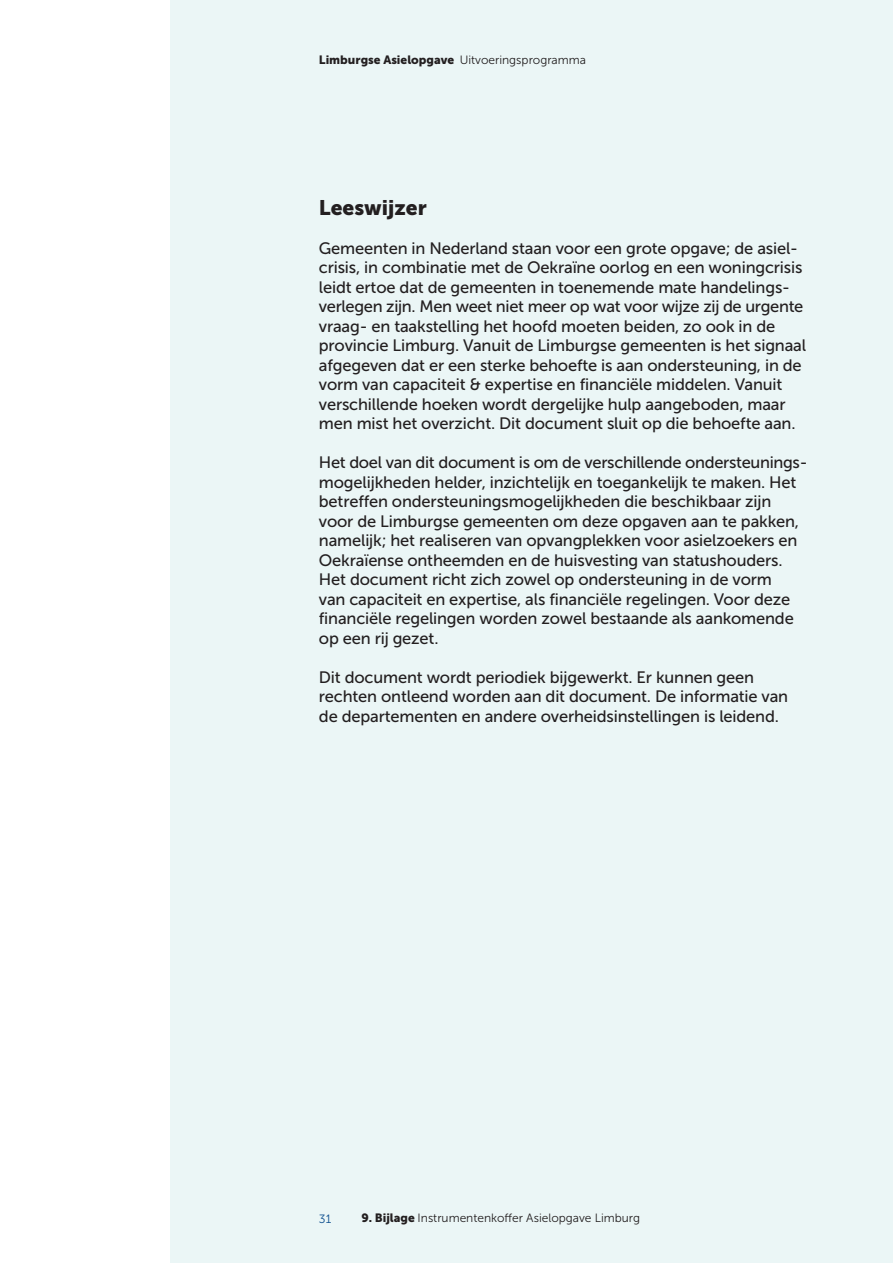
<style>
.page{position:relative;width:893px;height:1263px;background:#fff}
.page>*{position:absolute;margin:0;border:0;box-sizing:border-box;transform-origin:0 0}
.t1{font:21px "Museo Sans 900";color:#231f20}
.t2{font:16.5px/19.5px "Museo Sans 500";letter-spacing:-.01em;color:#231f20}
.t3{font:12px "Museo Sans 300";color:#231f20}
.t4{font:12px "Museo Sans 900";color:#231f20}
.t5{font:12px "Museo Sans 300";color:#0b4d8d}
.s1{font-family:"Museo Sans 300"}
.s2{font-family:"Museo Sans 900"}
</style>
<div class="page">
<div style="left:170px;top:0;width:723px;height:1263px;background:#ebf6f6"></div>
<p class="t4" style="left:319px;top:53px;width:269px">Limburgse Asielopgave <span class="s1">Uitvoeringsprogramma</span></p>
<p class="t1" style="left:319px;top:195px;width:109px">Leeswijzer</p>
<p class="t2" style="left:319px;top:238px;width:489px">Gemeenten in Nederland staan voor een grote opgave; de asiel&shy;crisis, in combinatie met de Oekraïne oorlog en een woningcrisis leidt ertoe dat de gemeenten in toenemende mate handelings&shy;verlegen zijn. Men weet niet meer op wat voor wijze zij de urgente vraag- en taakstelling het hoofd moeten beiden, zo ook in de provincie Limburg. Vanuit de Limburgse gemeenten is het signaal afgegeven dat er een sterke behoefte is aan ondersteuning, in de vorm van capaciteit &amp; expertise en financiële middelen. Vanuit verschillende hoeken wordt dergelijke hulp aangeboden, maar men mist het overzicht. Dit document sluit op die behoefte aan.</p>
<p class="t2" style="left:319px;top:453px;width:490px">Het doel van dit document is om de verschillende ondersteunings&shy;mogelijkheden helder, inzichtelijk en toegankelijk te maken. Het betreffen ondersteuningsmogelijkheden die beschikbaar zijn voor de Limburgse gemeenten om deze opgaven aan te pakken, namelijk; het realiseren van opvangplekken voor asielzoekers en Oekraïense ontheemden en de huisvesting van statushouders.<br>Het document richt zich zowel op ondersteuning in de vorm<br>van capaciteit en expertise, als financiële regelingen. Voor deze financiële regelingen worden zowel bestaande als aankomende op een rij gezet.</p>
<p class="t2" style="left:319px;top:667px;width:471px">Dit document wordt periodiek bijgewerkt. Er kunnen geen rechten ontleend worden aan dit document. De informatie van de departementen en andere overheidsinstellingen is leidend.</p>
<p class="t5" style="left:319px;top:1212px;width:14px">31</p>
<p class="t3" style="left:361px;top:1211px;width:280px"><span class="s2">9. Bijlage</span> Instrumentenkoffer Asielopgave Limburg</p>
</div>
